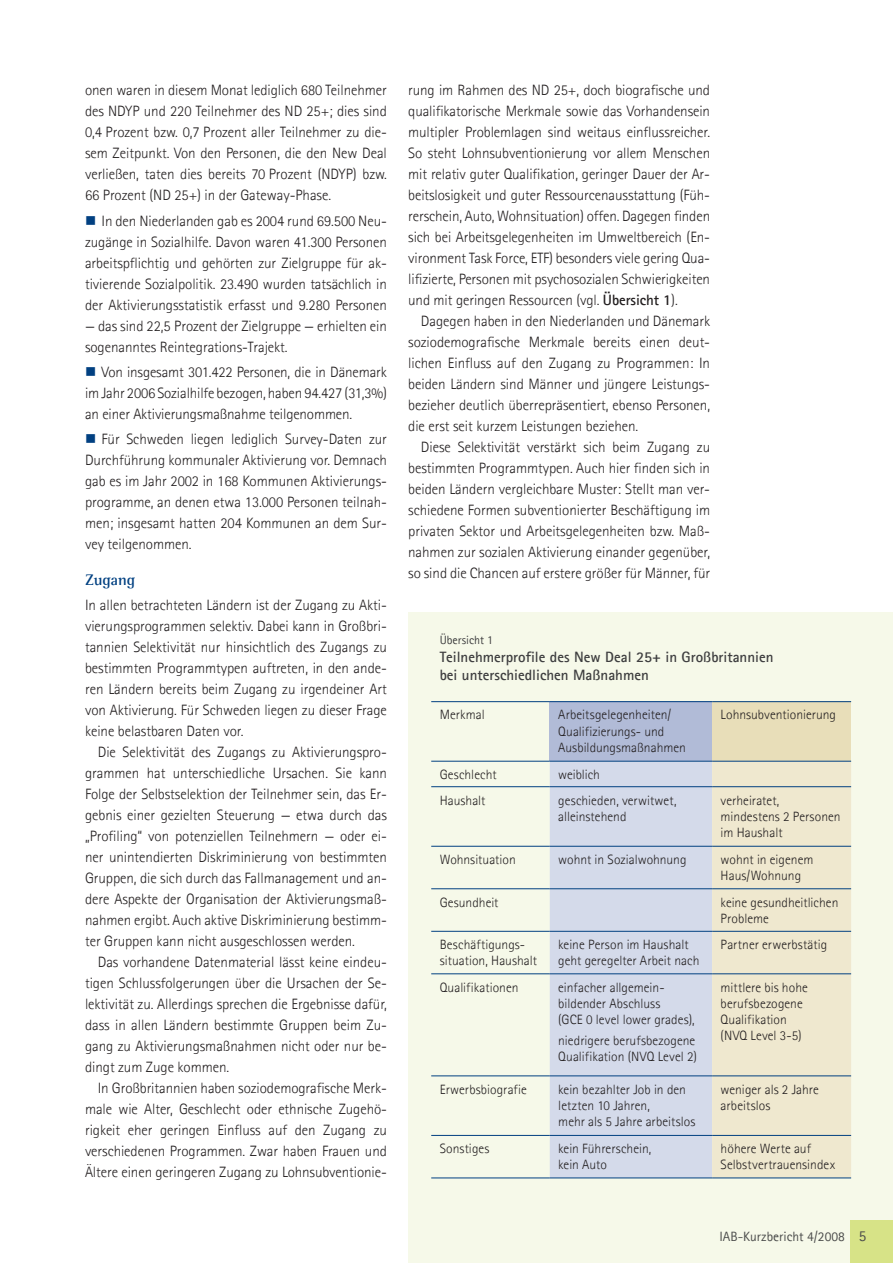
<style>
.page{position:relative;width:893px;height:1263px;background:#fff}
.page>*{position:absolute;margin:0;border:0;box-sizing:border-box;transform-origin:0 0}
.t1{font:700 15.75px "Agfa Rotis Semi Serif";letter-spacing:-.005em;color:#014081}
.t2{font:300 15px/21px "Agfa Rotis Sans Serif";letter-spacing:-.005em;color:#231f20;text-align:justify}
.t3{font:700 15px/18px "Agfa Rotis Sans Serif";color:#3e3e3f}
.t4{font:300 13.5px/16.2px "Agfa Rotis Sans Serif";letter-spacing:.005em;color:#231f20}
.t5{font:13.5px "Agfa Rotis Sans Serif";color:#4b4c4b}
.t6{font:12px "Agfa Rotis Sans Serif";color:#3e3e3f}
.s1{color:#014081}
.s2{font-weight:700}
</style>
<div class="page">
<div style="left:408px;top:612px;width:485px;height:651px;background:#f6f9e9"></div>
<svg style="left:431px;top:702px;width:119px;height:59px"></svg>
<div style="left:550px;top:702px;width:162px;height:59px;background:#b1bbd7"></div>
<div style="left:712px;top:702px;width:139px;height:59px;background:#e8deb9"></div>
<div style="left:550px;top:762px;width:162px;height:416px;background:#d4daea"></div>
<div style="left:712px;top:762px;width:139px;height:416px;background:#efe8cf"></div>
<hr style="left:431px;top:761px;width:119px;height:1px;background:#014081">
<hr style="left:550px;top:761px;width:162px;height:1px;background:#014081">
<hr style="left:712px;top:761px;width:139px;height:1px;background:#014081">
<hr style="left:431px;top:786px;width:119px;height:1px;background:#014081">
<hr style="left:550px;top:786px;width:162px;height:1px;background:#014081">
<hr style="left:712px;top:786px;width:139px;height:1px;background:#014081">
<hr style="left:431px;top:846px;width:119px;height:1px;background:#014081">
<hr style="left:550px;top:846px;width:162px;height:1px;background:#014081">
<hr style="left:712px;top:846px;width:139px;height:1px;background:#014081">
<hr style="left:431px;top:888px;width:119px;height:1px;background:#014081">
<hr style="left:550px;top:888px;width:162px;height:1px;background:#014081">
<hr style="left:712px;top:888px;width:139px;height:1px;background:#014081">
<hr style="left:431px;top:931px;width:119px;height:1px;background:#014081">
<hr style="left:550px;top:931px;width:162px;height:1px;background:#014081">
<hr style="left:712px;top:931px;width:139px;height:1px;background:#014081">
<hr style="left:431px;top:973px;width:119px;height:1px;background:#014081">
<hr style="left:550px;top:973px;width:162px;height:1px;background:#014081">
<hr style="left:712px;top:973px;width:139px;height:1px;background:#014081">
<hr style="left:431px;top:1075px;width:119px;height:1px;background:#014081">
<hr style="left:550px;top:1075px;width:162px;height:1px;background:#014081">
<hr style="left:712px;top:1075px;width:139px;height:1px;background:#014081">
<hr style="left:431px;top:1135px;width:119px;height:1px;background:#014081">
<hr style="left:550px;top:1135px;width:162px;height:1px;background:#014081">
<hr style="left:712px;top:1135px;width:139px;height:1px;background:#014081">
<hr style="left:431px;top:1178px;width:119px;height:1px;background:#014081">
<hr style="left:550px;top:1178px;width:162px;height:1px;background:#014081">
<hr style="left:712px;top:1178px;width:139px;height:1px;background:#014081">
<hr style="left:431px;top:701px;width:119px;height:1px;background:#014081">
<hr style="left:550px;top:701px;width:162px;height:1px;background:#014081">
<hr style="left:712px;top:701px;width:139px;height:1px;background:#014081">
<div style="left:850px;top:1220px;width:43px;height:43px;background:#d7e387"></div>
<p class="t2" style="left:85px;top:80px;width:303px">onen waren in diesem Monat lediglich 680 Teilnehmer des NDYP und 220 Teilnehmer des ND 25+; dies sind 0,4 Prozent bzw. 0,7 Prozent aller Teilnehmer zu die&shy;sem Zeitpunkt. Von den Personen, die den New Deal verließen, taten dies bereits 70 Prozent (NDYP) bzw.<br>66 Prozent (ND 25+) in der Gateway-Phase.</p>
<p class="t2" style="left:85px;top:210px;width:303px"><span class="s1">■</span> In den Niederlanden gab es 2004 rund 69.500 Neu&shy;zugänge in Sozialhilfe. Davon waren 41.300 Personen arbeitspflichtig und gehörten zur Zielgruppe für ak&shy;tivierende Sozialpolitik. 23.490 wurden tatsächlich in der Aktivierungsstatistik erfasst und 9.280 Personen</p>
<p class="t2" style="left:85px;top:315px;width:303px">— das sind 22,5 Prozent der Zielgruppe — erhielten ein sogenanntes Reintegrations-Trajekt.</p>
<p class="t2" style="left:85px;top:361px;width:303px"><span class="s1">■</span> Von insgesamt 301.422 Personen, die in Dänemark im Jahr 2006 Sozialhilfe bezogen, haben 94.427 (31,3%) an einer Aktivierungsmaßnahme teilgenommen.</p>
<p class="t2" style="left:85px;top:429px;width:303px"><span class="s1">■</span> Für Schweden liegen lediglich Survey-Daten zur Durchführung kommunaler Aktivierung vor. Demnach gab es im Jahr 2002 in 168 Kommunen Aktivierungs&shy;programme, an denen etwa 13.000 Personen teilnah&shy;men; insgesamt hatten 204 Kommunen an dem Sur&shy;vey teilgenommen.</p>
<p class="t1" style="left:85px;top:570px;width:52px">Zugang</p>
<p class="t2" style="left:85px;top:595px;width:303px">In allen betrachteten Ländern ist der Zugang zu Akti&shy;vierungsprogrammen selektiv. Dabei kann in Großbri&shy;tannien Selektivität nur hinsichtlich des Zugangs zu bestimmten Programmtypen auftreten, in den ande&shy;ren Ländern bereits beim Zugang zu irgendeiner Art von Aktivierung. Für Schweden liegen zu dieser Frage keine belastbaren Daten vor.</p>
<p class="t2" style="left:85px;top:742px;width:303px;text-indent:13px">Die Selektivität des Zugangs zu Aktivierungspro&shy;grammen hat unterschiedliche Ursachen. Sie kann Folge der Selbstselektion der Teilnehmer sein, das Er&shy;gebnis einer gezielten Steuerung — etwa durch das „Profiling“ von potenziellen Teilnehmern — oder ei&shy;ner unintendierten Diskriminierung von bestimmten Gruppen, die sich durch das Fallmanagement und an&shy;dere Aspekte der Organisation der Aktivierungsmaß&shy;nahmen ergibt. Auch aktive Diskriminierung bestimm&shy;ter Gruppen kann nicht ausgeschlossen werden.</p>
<p class="t2" style="left:85px;top:952px;width:303px;text-indent:13px">Das vorhandene Datenmaterial lässt keine eindeu&shy;tigen Schlussfolgerungen über die Ursachen der Se&shy;lektivität zu. Allerdings sprechen die Ergebnisse dafür, dass in allen Ländern bestimmte Gruppen beim Zu&shy;gang zu Aktivierungsmaßnahmen nicht oder nur be&shy;dingt zum Zuge kommen.</p>
<p class="t2" style="left:85px;top:1078px;width:303px;text-indent:13px">In Großbritannien haben soziodemografische Merk&shy;male wie Alter, Geschlecht oder ethnische Zugehö&shy;rigkeit eher geringen Einfluss auf den Zugang zu verschiedenen Programmen. Zwar haben Frauen und Ältere einen geringeren Zugang zu Lohnsubventionie-</p>
<p class="t2" style="left:408px;top:80px;width:303px">rung im Rahmen des ND 25+, doch biografische und qualifikatorische Merkmale sowie das Vorhandensein multipler Problemlagen sind weitaus einflussreicher.<br>So steht Lohnsubventionierung vor allem Menschen mit relativ guter Qualifikation, geringer Dauer der Ar&shy;beitslosigkeit und guter Ressourcenausstattung (Füh&shy;rerschein, Auto, Wohnsituation) offen. Dagegen finden sich bei Arbeitsgelegenheiten im Umweltbereich (En&shy;vironment Task Force, ETF) besonders viele gering Qua&shy;lifizierte, Personen mit psychosozialen Schwierigkeiten und mit geringen Ressourcen (vgl. <span class="s2">Übersicht 1</span>).</p>
<p class="t2" style="left:408px;top:311px;width:303px;text-indent:13px">Dagegen haben in den Niederlanden und Dänemark soziodemografische Merkmale bereits einen deut&shy;lichen Einfluss auf den Zugang zu Programmen: In beiden Ländern sind Männer und jüngere Leistungs&shy;bezieher deutlich überrepräsentiert, ebenso Personen, die erst seit kurzem Leistungen beziehen.</p>
<p class="t2" style="left:408px;top:437px;width:303px;text-indent:13px">Diese Selektivität verstärkt sich beim Zugang zu bestimmten Programmtypen. Auch hier finden sich in beiden Ländern vergleichbare Muster: Stellt man ver&shy;schiedene Formen subventionierter Beschäftigung im privaten Sektor und Arbeits-gelegenheiten bzw. Maß&shy;nahmen zur sozialen Aktivierung einander gegenüber, so sind die Chancen auf erstere größer für Männer, für</p>
<p class="t6" style="left:440px;top:633px;width:55px">Übersicht 1</p>
<p class="t3" style="left:440px;top:648px;width:335px">Teilnehmerprofile des New Deal 25+ in Großbritannien bei unterschiedlichen Maßnahmen</p>
<p class="t4" style="left:440px;top:707px;width:46px">Merkmal</p>
<p class="t4" style="left:558px;top:707px;width:129px">Arbeitsgelegenheiten/<br>Qualifizierungs- und<br>Ausbildungsmaßnahmen</p>
<p class="t4" style="left:721px;top:707px;width:117px">Lohnsubventionierung</p>
<p class="t4" style="left:440px;top:766px;width:58px">Geschlecht</p>
<p class="t4" style="left:558px;top:766px;width:43px">weiblich</p>
<p class="t4" style="left:440px;top:792px;width:47px">Haushalt</p>
<p class="t4" style="left:558px;top:792px;width:120px">geschieden, verwitwet, alleinstehend</p>
<p class="t4" style="left:721px;top:792px;width:121px">verheiratet, mindestens 2 Personen im Haushalt</p>
<p class="t4" style="left:440px;top:851px;width:78px">Wohnsituation</p>
<p class="t4" style="left:558px;top:851px;width:130px">wohnt in Sozialwohnung</p>
<p class="t4" style="left:721px;top:851px;width:94px">wohnt in eigenem<br>Haus/Wohnung</p>
<p class="t4" style="left:440px;top:894px;width:60px">Gesundheit</p>
<p class="t4" style="left:721px;top:894px;width:119px">keine gesundheitlichen<br>Probleme</p>
<p class="t4" style="left:440px;top:936px;width:99px">Beschäftigungs&shy;situation, Haushalt</p>
<p class="t4" style="left:558px;top:936px;width:143px">keine Person im Haushalt geht geregelter Arbeit nach</p>
<p class="t4" style="left:721px;top:936px;width:108px">Partner erwerbstätig</p>
<p class="t4" style="left:440px;top:979px;width:80px">Qualifikationen</p>
<p class="t4" style="left:558px;top:979px;width:138px">einfacher allgemein&shy;bildender Abschluss<br>(GCE 0 level lower grades),</p>
<p class="t4" style="left:558px;top:1032px;width:140px">niedrigere berufsbezogene<br>Qualifikation (NVQ Level 2)</p>
<p class="t4" style="left:721px;top:979px;width:89px">mittlere bis hohe berufsbezogene<br>Qualifikation (NVQ Level 3-5)</p>
<p class="t4" style="left:440px;top:1081px;width:89px">Erwerbsbiografie</p>
<p class="t4" style="left:558px;top:1081px;width:139px">kein bezahlter Job in den letzten 10 Jahren,<br>mehr als 5 Jahre arbeitslos</p>
<p class="t4" style="left:721px;top:1081px;width:100px">weniger als 2 Jahre arbeitslos</p>
<p class="t4" style="left:440px;top:1140px;width:51px">Sonstiges</p>
<p class="t4" style="left:558px;top:1140px;width:95px">kein Führerschein, kein Auto</p>
<p class="t4" style="left:721px;top:1140px;width:116px">höhere Werte auf<br>Selbstvertrauensindex</p>
<p class="t5" style="left:719px;top:1228px;width:127px">IAB-Kurzbericht 4/2008</p>
</div>
